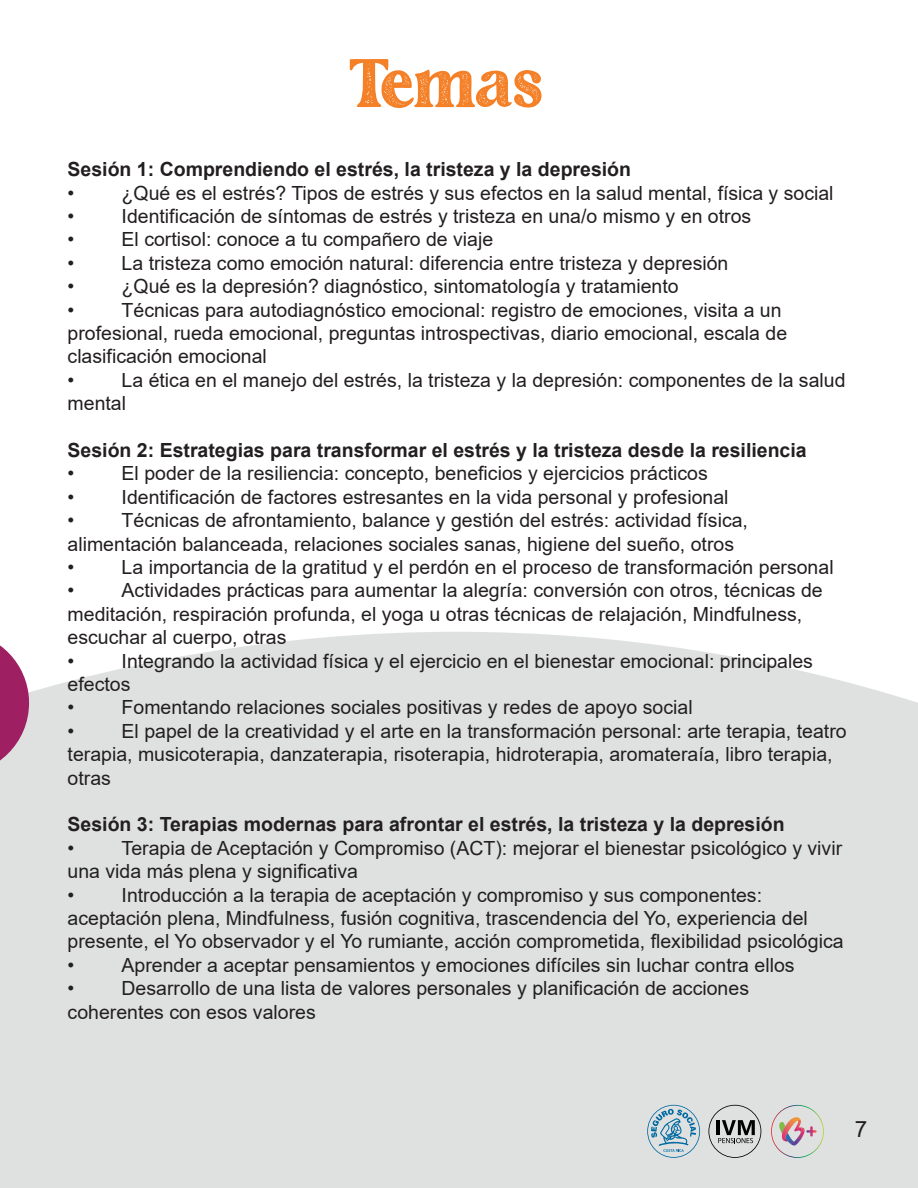
<style>
.page{position:relative;width:918px;height:1188px;background:#fff}
.page>*{position:absolute;margin:0;border:0;box-sizing:border-box;transform-origin:0 0}
.t1{font:67.5px "Fashion Stamp";letter-spacing:-.045em;color:#f48128}
.t2{font:22.5px "Arial";color:#231f20}
.t3{font:19.5px/23.4px "Arial";color:#231f20}
.t4{font:700 19.5px "Arial";color:#231f20}
</style>
<div class="page">
<div style="left:0;top:632px;width:918px;height:556px;background:#dfe1e1"></div>
<svg style="left:0;top:632px;width:29px;height:142px"></svg>
<svg style="left:647px;top:1105px;width:53px;height:53px;background:#aec6d3"></svg>
<svg style="left:708px;top:1105px;width:53px;height:53px;background:#b6b7b8"></svg>
<svg style="left:771px;top:1105px;width:53px;height:53px;background:#d4caca"></svg>
<h1 class="t1" style="left:348px;top:39px;width:197px">Temas</h1>
<p class="t4" style="left:68px;top:156px;width:565px">Sesión 1: Comprendiendo el estrés, la tristeza y la depresión</p>
<p class="t3" style="left:68px;top:181px;width:8px">•</p>
<p class="t3" style="left:122px;top:181px;width:714px">¿Qué es el estrés? Tipos de estrés y sus efectos en la salud mental, física y social</p>
<p class="t3" style="left:68px;top:204px;width:8px">•</p>
<p class="t3" style="left:122px;top:204px;width:631px">Identificación de síntomas de estrés y tristeza en una/o mismo y en otros</p>
<p class="t3" style="left:68px;top:228px;width:8px">•</p>
<p class="t3" style="left:122px;top:228px;width:373px">El cortisol: conoce a tu compañero de viaje</p>
<p class="t3" style="left:68px;top:251px;width:8px">•</p>
<p class="t3" style="left:122px;top:251px;width:608px">La tristeza como emoción natural: diferencia entre tristeza y depresión</p>
<p class="t3" style="left:68px;top:275px;width:8px">•</p>
<p class="t3" style="left:122px;top:275px;width:559px">¿Qué es la depresión? diagnóstico, sintomatología y tratamiento</p>
<p class="t3" style="left:68px;top:298px;width:8px">•</p>
<p class="t3" style="left:68px;top:298px;width:721px;text-indent:54px">Técnicas para autodiagnóstico emocional: registro de emociones, visita a un profesional, rueda emocional, preguntas introspectivas, diario emocional, escala de clasificación emocional<br>•</p>
<p class="t3" style="left:68px;top:368px;width:780px;text-indent:54px">La ética en el manejo del estrés, la tristeza y la depresión: componentes de la salud mental</p>
<p class="t4" style="left:68px;top:436px;width:741px">Sesión 2: Estrategias para transformar el estrés y la tristeza desde la resiliencia</p>
<p class="t3" style="left:68px;top:462px;width:8px">•</p>
<p class="t3" style="left:122px;top:462px;width:588px">El poder de la resiliencia: concepto, beneficios y ejercicios prácticos</p>
<p class="t3" style="left:68px;top:485px;width:8px">•</p>
<p class="t3" style="left:122px;top:485px;width:608px">Identificación de factores estresantes en la vida personal y profesional</p>
<p class="t3" style="left:68px;top:509px;width:8px">•</p>
<p class="t3" style="left:68px;top:509px;width:682px;text-indent:54px">Técnicas de afrontamiento, balance y gestión del estrés: actividad física, alimentación balanceada, relaciones sociales sanas, higiene del sueño, otros<br>•</p>
<p class="t3" style="left:122px;top:555px;width:714px">La importancia de la gratitud y el perdón en el proceso de transformación personal</p>
<p class="t3" style="left:68px;top:579px;width:757px;text-indent:54px">Actividades prácticas para aumentar la alegría: conversión con otros, técnicas de meditación, respiración profunda, el yoga u otras técnicas de relajación, Mindfulness, escuchar al cuerpo, otras<br>•</p>
<p class="t3" style="left:68px;top:579px;width:8px">•</p>
<p class="t3" style="left:68px;top:649px;width:747px;text-indent:54px">Integrando la actividad física y el ejercicio en el bienestar emocional: principales efectos<br>•</p>
<p class="t3" style="left:122px;top:696px;width:573px">Fomentando relaciones sociales positivas y redes de apoyo social</p>
<p class="t3" style="left:68px;top:719px;width:781px;text-indent:54px">El papel de la creatividad y el arte en la transformación personal: arte terapia, teatro terapia, musicoterapia, danzaterapia, risoterapia, hidroterapia, aromateraía, libro terapia, otras</p>
<p class="t4" style="left:68px;top:811px;width:719px">Sesión 3: Terapias modernas para afrontar el estrés, la tristeza y la depresión</p>
<p class="t3" style="left:68px;top:836px;width:8px">•</p>
<p class="t3" style="left:68px;top:719px;width:8px">•</p>
<p class="t3" style="left:68px;top:836px;width:776px;text-indent:54px">Terapia de Aceptación y Compromiso (ACT): mejorar el bienestar psicológico y vivir una vida más plena y significativa<br>•</p>
<p class="t3" style="left:68px;top:883px;width:778px;text-indent:54px">Introducción a la terapia de aceptación y compromiso y sus componentes: aceptación plena, Mindfulness, fusión cognitiva, trascendencia del Yo, experiencia del presente, el Yo observador y el Yo rumiante, acción comprometida, flexibilidad psicológica •</p>
<p class="t3" style="left:122px;top:953px;width:675px">Aprender a aceptar pensamientos y emociones difíciles sin luchar contra ellos</p>
<p class="t3" style="left:68px;top:977px;width:683px;text-indent:54px">Desarrollo de una lista de valores personales y planificación de acciones coherentes con esos valores</p>
<p class="t3" style="left:68px;top:977px;width:8px">•</p>
<p class="t2" style="left:855px;top:1114px;width:14px">7</p>
</div>
